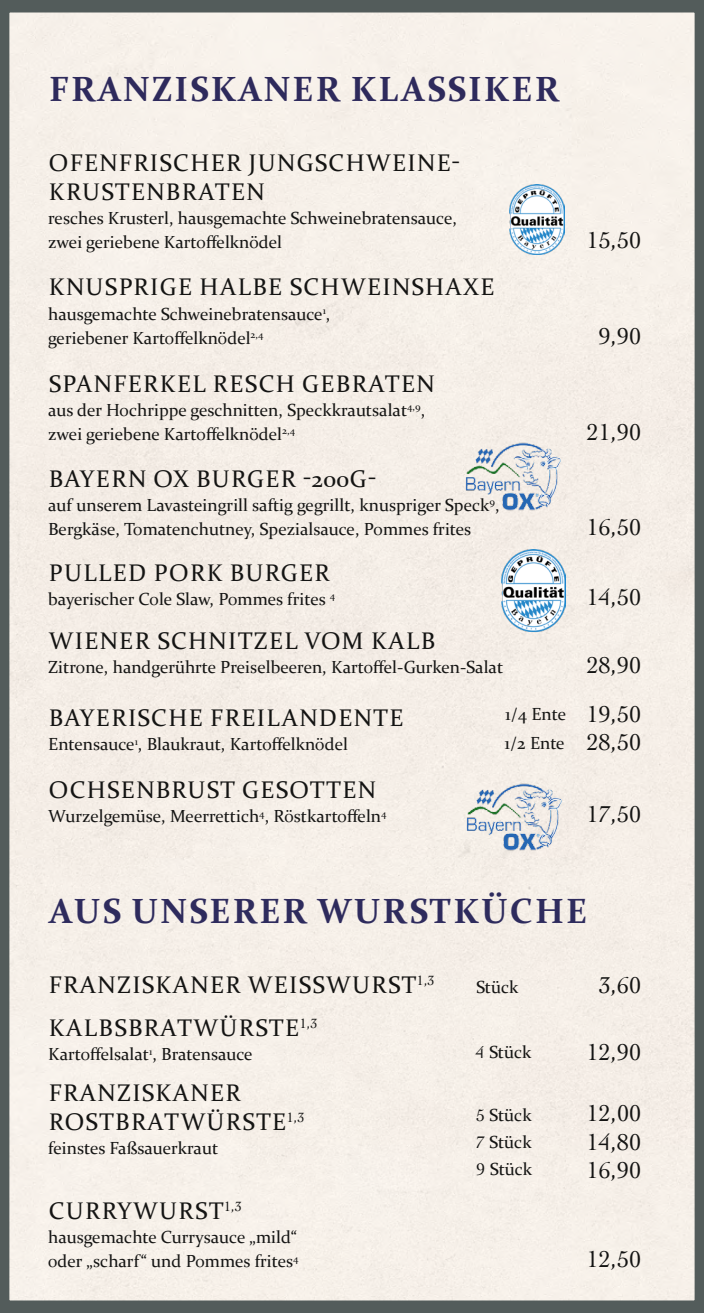
<style>
.page{position:relative;width:704px;height:1313px;background:#fff}
.page>*{position:absolute;margin:0;border:0;box-sizing:border-box;transform-origin:0 0}
.t1{font:700 35px "Constantia";letter-spacing:.06em;color:#2e2a5c}
.t2{font:700 35px "Constantia";letter-spacing:.06em;color:#2e2b5d}
.t3{font:24.06px/28.4px "Constantia";letter-spacing:.06em;color:#141413}
.t4{font:24.06px/28.4px "Cochin";color:#141413}
.t5{font:17.5px/24.1px "Constantia";color:#141413}
.s1{font-family:"Cochin"}
</style>
<div class="page">
<div style="left:0;top:0;width:703px;height:1312px;background:#f5efe8"></div>
<img style="left:501px;top:549px;width:64px;height:82px">
<img style="left:509px;top:184px;width:54px;height:71px">
<img style="left:459px;top:438px;width:106px;height:77px">
<img style="left:460px;top:778px;width:106px;height:77px">
<h1 class="t1" style="left:49px;top:65px;width:511px">FRANZISKANER KLASSIKER</h1>
<h2 class="t3" style="left:49px;top:148px;width:412px">OFENFRISCHER JUNGSCHWEINE-<br>KRUSTENBRATEN</h2>
<p class="t5" style="left:48px;top:205px;width:410px">resches Krusterl, hausgemachte Schweinebratensauce, zwei geriebene Kartoffelknödel</p>
<h2 class="t3" style="left:49px;top:272px;width:447px">KNUSPRIGE HALBE SCHWEINSHAXE</h2>
<p class="t5" style="left:48px;top:301px;width:283px">hausgemachte Schweinebratensauce<sup>1</sup>, geriebener Kartoffelknödel<sup>2,4</sup></p>
<h2 class="t3" style="left:49px;top:368px;width:387px">SPANFERKEL RESCH GEBRATEN</h2>
<p class="t5" style="left:48px;top:397px;width:378px">aus der Hochrippe geschnitten, Speckkrautsalat<sup>4,9</sup>, zwei geriebene Kartoffelknödel<sup>2,4</sup></p>
<h2 class="t3" style="left:49px;top:463px;width:329px">BAYERN OX BURGER -200G-</h2>
<p class="t5" style="left:48px;top:492px;width:452px">auf unserem Lavasteingrill saftig gegrillt, knuspriger Speck<sup>9</sup>,<br>Bergkäse, Tomatenchutney, Spezialsauce, Pommes frites</p>
<h2 class="t4" style="left:586px;top:225px;width:56px">15,50</h2>
<h2 class="t4" style="left:598px;top:320px;width:44px">9,90</h2>
<h2 class="t4" style="left:586px;top:416px;width:56px">21,90</h2>
<h2 class="t4" style="left:586px;top:512px;width:56px">16,50</h2>
<h2 class="t3" style="left:49px;top:557px;width:282px">PULLED PORK BURGER</h2>
<p class="t5" style="left:48px;top:586px;width:288px">bayerischer Cole Slaw, Pommes frites <sup>4</sup></p>
<h2 class="t4" style="left:586px;top:582px;width:56px">14,50</h2>
<h2 class="t3" style="left:49px;top:625px;width:387px">WIENER SCHNITZEL VOM KALB</h2>
<p class="t5" style="left:48px;top:654px;width:456px">Zitrone, handgerührte Preiselbeeren, Kartoffel-Gurken-Salat</p>
<h2 class="t4" style="left:586px;top:649px;width:56px">28,90</h2>
<h2 class="t3" style="left:49px;top:703px;width:356px">BAYERISCHE FREILANDENTE</h2>
<p class="t5" style="left:48px;top:731px;width:301px">Entensauce<sup>1</sup>, Blaukraut, Kartoffelknödel</p>
<h2 class="t4" style="left:586px;top:699px;width:56px">19,50<br>28,50</h2>
<p class="t5" style="left:504px;top:698px;width:63px;line-height:29.8px">1/4 Ente<br>1/2 Ente</p>
<h2 class="t3" style="left:49px;top:775px;width:328px">OCHSENBRUST GESOTTEN</h2>
<p class="t5" style="left:48px;top:803px;width:339px">Wurzelgemüse, Meerrettich<sup>4</sup>, Röstkartoffeln<sup>4</sup></p>
<h2 class="t4" style="left:586px;top:799px;width:56px">17,50</h2>
<h1 class="t2" style="left:49px;top:886px;width:539px">AUS UNSERER WURSTKÜCHE</h1>
<h2 class="t3" style="left:49px;top:969px;width:387px">FRANZISKANER WEISSWURST<sup>1,3</sup></h2>
<p class="t5" style="left:475px;top:974px;width:44px">Stück</p>
<h2 class="t4" style="left:598px;top:970px;width:44px">3,60</h2>
<h2 class="t3" style="left:49px;top:1013px;width:270px">KALBSBRATWÜRSTE<sup>1,3</sup></h2>
<p class="t5" style="left:48px;top:1041px;width:206px">Kartoffelsalat<sup>1</sup>, Bratensauce</p>
<h2 class="t4" style="left:586px;top:1037px;width:56px">12,90</h2>
<h2 class="t3" style="left:49px;top:1078px;width:257px">FRANZISKANER<br>ROSTBRATWÜRSTE<sup>1,3</sup></h2>
<p class="t5" style="left:48px;top:1135px;width:171px">feinstes Faßsauerkraut</p>
<p class="t5" style="left:475px;top:1039px;width:57px"><span class="s1">4</span> Stück</p>
<h2 class="t4" style="left:586px;top:1098px;width:56px;text-align:justify">12,00<br>14,80<br>16,90</h2>
<p class="t5" style="left:475px;top:1100px;width:58px;line-height:27.2px;text-align:justify"><span class="s1">5</span> Stück <span class="s1">7</span> Stück <span class="s1">9</span> Stück</p>
<h2 class="t3" style="left:49px;top:1195px;width:194px">CURRYWURST<sup>1,3</sup></h2>
<p class="t5" style="left:48px;top:1224px;width:252px">hausgemachte Currysauce „mild“ oder „scharf“ und Pommes frites<sup>4</sup></p>
<h2 class="t4" style="left:586px;top:1244px;width:56px">12,50</h2>
</div>
